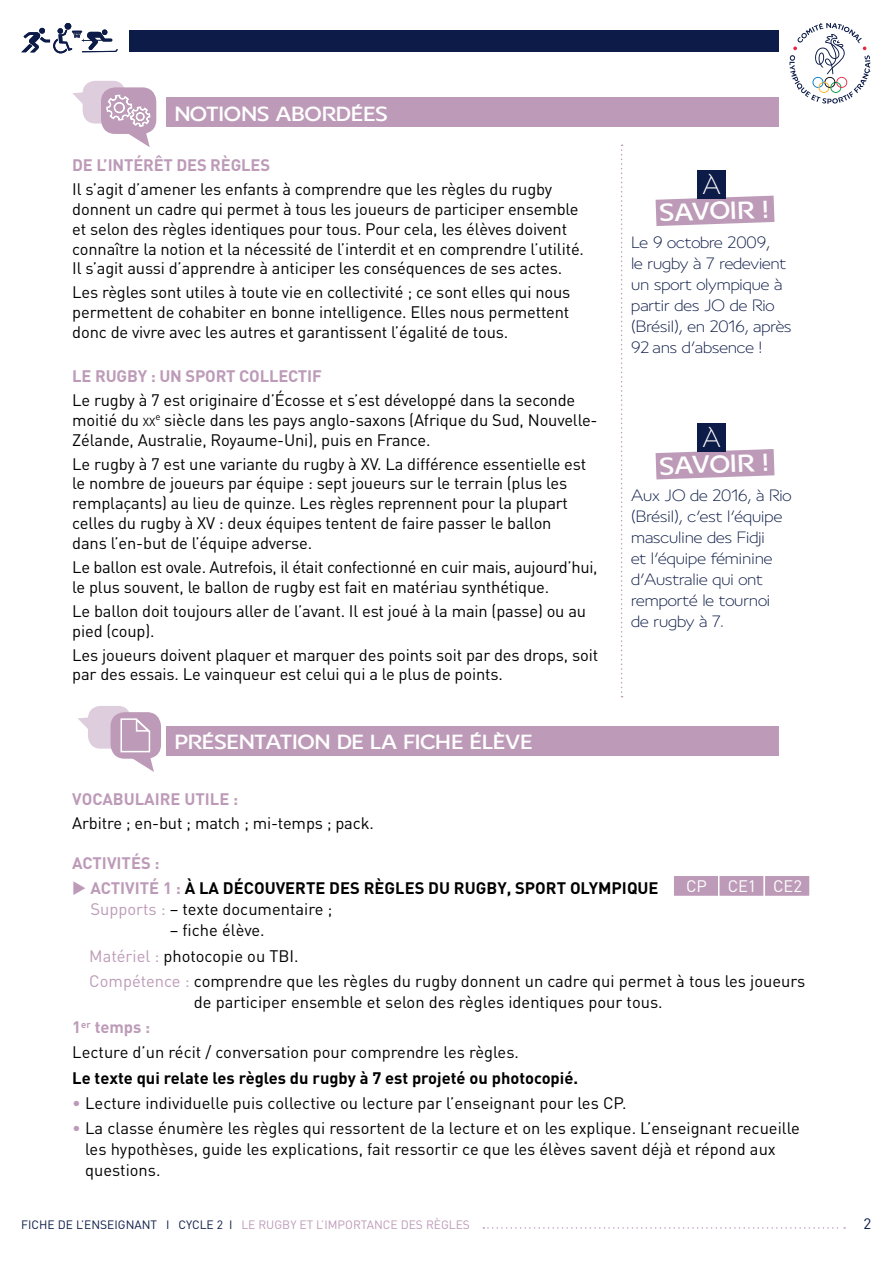
<style>
.page{position:relative;width:893px;height:1263px;background:#fff}
.page>*{position:absolute;margin:0;border:0;box-sizing:border-box;transform-origin:0 0}
.t1{font:500 27px "Franceolympique";color:#fff}
.t2{font:300 27px "Franceolympique";color:#fff}
.t3{font:500 22.5px "Franceolympique";letter-spacing:-.01em;color:#fff}
.t4{font:300 18px/21px "Franceolympique";color:#0c1b47}
.t5{font:16.5px/19.8px "DIN";letter-spacing:-.01em;color:#000}
.t6{font:700 16.5px/21px "DIN";color:#000}
.t7{font:700 16.5px "DIN";letter-spacing:-.01em;color:#bd9bb8}
.t8{font:16.5px "DIN";letter-spacing:-.01em;color:#fff}
.t9{font:15px "DIN";color:#0c1b47}
.t10{font:12px "DIN";color:#bd9bb8}
.s1{font-size:11.55px}
.s2{color:#bd9bb8}
.s3{font-weight:400;color:#bd9bb8}
.s4{font-weight:400}
.s5{font-weight:700;color:#bd9bb8}
.s6{color:#0c1b47}
</style>
<div class="page">
<div style="left:83px;top:81px;width:42px;height:43px;background:#ddcddd;border-radius:13px"></div>
<svg style="left:72px;top:92px;width:11px;height:19px"></svg>
<div style="left:166px;top:97px;width:612px;height:30px;background:#bd9bb8"></div>
<div style="left:101px;top:87px;width:55px;height:47px;background:#bd9bb8;border-radius:14px"></div>
<svg style="left:106px;top:95px;width:44px;height:52px"></svg>
<svg style="left:483px;top:1227px;width:362px;height:2px"></svg>
<div style="left:65px;top:23px;width:6px;height:7px;background:#0c1b47;border-radius:50%"></div>
<svg style="left:21px;top:28px;width:97px;height:25px"></svg>
<div style="left:130px;top:30px;width:649px;height:22px;background:#0c1b47"></div>
<svg style="left:789px;top:23px;width:81px;height:81px"></svg>
<svg style="left:621px;top:145px;width:2px;height:552px"></svg>
<svg style="left:656px;top:196px;width:118px;height:30px;background:#c2a4be"></svg>
<div style="left:697px;top:170px;width:29px;height:28px;background:#0c1b47"></div>
<svg style="left:656px;top:449px;width:118px;height:30px;background:#c4a5bf"></svg>
<div style="left:697px;top:423px;width:29px;height:29px;background:#0c1b47"></div>
<div style="left:166px;top:726px;width:612px;height:30px;background:#bd9bb8"></div>
<div style="left:88px;top:706px;width:43px;height:43px;background:#ddcddd;border-radius:13px"></div>
<svg style="left:78px;top:717px;width:10px;height:12px"></svg>
<div style="left:111px;top:712px;width:50px;height:47px;background:#bd9bb8;border-radius:14px"></div>
<svg style="left:120px;top:718px;width:34px;height:54px"></svg>
<div style="left:672px;top:874px;width:48px;height:23px;background:#bd9bb8;border:2px solid #fff"></div>
<div style="left:718px;top:874px;width:47px;height:23px;background:#bd9bb8;border:2px solid #fff"></div>
<div style="left:764px;top:874px;width:47px;height:23px;background:#bd9bb8;border:2px solid #fff"></div>
<h2 class="t3" style="left:174px;top:100px;width:215px">NOTIONS ABORDÉES</h2>
<p class="t7" style="left:72px;top:154px;width:199px">DE L’INTÉRÊT DES RÈGLES</p>
<p class="t5" style="left:72px;top:179px;width:513px">Il s’agit d’amener les enfants à comprendre que les règles du rugby donnent un cadre qui permet à tous les joueurs de participer ensemble et selon des règles identiques pour tous. Pour cela, les élèves doivent connaître la notion et la nécessité de l’interdit et en comprendre l’utilité.<br>Il s’agit aussi d’apprendre à anticiper les conséquences de ses actes.</p>
<p class="t5" style="left:72px;top:282px;width:500px;text-align:justify">Les règles sont utiles à toute vie en collectivité ; ce sont elles qui nous permettent de cohabiter en bonne intelligence. Elles nous permettent donc de vivre avec les autres et garantissent l’égalité de tous.</p>
<p class="t7" style="left:72px;top:365px;width:251px">LE RUGBY : UN SPORT COLLECTIF</p>
<p class="t5" style="left:72px;top:390px;width:527px">Le rugby à 7 est originaire d’Écosse et s’est développé dans la seconde moitié du <span class="s1">xx</span><sup>e</sup> siècle dans les pays anglo-saxons (Afrique du Sud, Nouvelle-<br>Zélande, Australie, Royaume-Uni), puis en France.</p>
<p class="t5" style="left:72px;top:453px;width:515px">Le rugby à 7 est une variante du rugby à XV. La différence essentielle est le nombre de joueurs par équipe : sept joueurs sur le terrain (plus les remplaçants) au lieu de quinze. Les règles reprennent pour la plupart celles du rugby à XV : deux équipes tentent de faire passer le ballon dans l’en-but de l’équipe adverse.</p>
<p class="t5" style="left:72px;top:557px;width:527px">Le ballon est ovale. Autrefois, il était confectionné en cuir mais, aujourd’hui, le plus souvent, le ballon de rugby est fait en matériau synthétique.</p>
<p class="t5" style="left:72px;top:600px;width:515px">Le ballon doit toujours aller de l’avant. Il est joué à la main (passe) ou au pied (coup).</p>
<p class="t5" style="left:72px;top:644px;width:527px">Les joueurs doivent plaquer et marquer des points soit par des drops, soit par des essais. Le vainqueur est celui qui a le plus de points.</p>
<h2 class="t3" style="left:174px;top:728px;width:360px">PRÉSENTATION DE LA FICHE ÉLÈVE</h2>
<h1 class="t2" style="left:702px;top:169px;width:20px">À</h1>
<h1 class="t1" style="left:659px;top:197px;width:111px;rotate:-2deg">SAVOIR !</h1>
<p class="t4" style="left:631px;top:231px;width:162px">Le 9 octobre 2009,<br>le rugby à 7 redevient un sport olympique à partir des JO de Rio (Brésil), en 2016, après<br>92 ans d’absence !</p>
<h1 class="t2" style="left:702px;top:423px;width:20px">À</h1>
<h1 class="t1" style="left:659px;top:450px;width:111px;rotate:-2deg">SAVOIR !</h1>
<p class="t4" style="left:631px;top:484px;width:162px">Aux JO de 2016, à Rio (Brésil), c’est l’équipe masculine des Fidji<br>et l’équipe féminine d’Australie qui ont remporté le tournoi de rugby à 7.</p>
<p class="t7" style="left:72px;top:789px;width:168px">VOCABULAIRE UTILE :</p>
<p class="t5" style="left:72px;top:813px;width:303px">Arbitre ; en-but ; match ; mi-temps ; pack.</p>
<p class="t7" style="left:72px;top:852px;width:89px">ACTIVITÉS :</p>
<p class="t6" style="left:90px;top:877px;width:570px;text-indent:-18px"><span class="s2">◆ ACTIVITÉ 1 :</span> À LA DÉCOUVERTE DES RÈGLES DU RUGBY, SPORT OLYMPIQUE<br><span class="s3">Supports :</span> <span class="s4">– texte documentaire ;</span></p>
<p class="t5" style="left:89px;top:917px;width:718px;line-height:25.2px;text-indent:81px">– fiche élève.<br><span class="s2">Matériel :</span> photocopie ou TBI.<br><span class="s2">Compétence :</span> comprendre que les règles du rugby donnent un cadre qui permet à tous les joueurs</p>
<p class="t5" style="left:194px;top:992px;width:470px">de participer ensemble et selon des règles identiques pour tous.</p>
<p class="t5" style="left:72px;top:1014px;width:448px;line-height:25.2px"><span class="s5">1</span><sup>er</sup> <span class="s5">temps :<br></span>Lecture d’un récit / conversation pour comprendre les règles.</p>
<p class="t6" style="left:72px;top:1066px;width:507px">Le texte qui relate les règles du rugby à 7 est projeté ou photocopié.</p>
<p class="t5" style="left:72px;top:1093px;width:556px"><span class="s2">•</span> Lecture individuelle puis collective ou lecture par l’enseignant pour les CP.</p>
<p class="t5" style="left:85px;top:1117px;width:716px;line-height:21px;text-indent:-13px"><span class="s2">•</span> La classe énumère les règles qui ressortent de la lecture et on les explique. L’enseignant recueille les hypothèses, guide les explications, fait ressortir ce que les élèves savent déjà et répond aux questions.</p>
<p class="t8" style="left:686px;top:875px;width:22px">CP</p>
<p class="t8" style="left:728px;top:875px;width:76px">CE1 CE2</p>
<p class="t10" style="left:21px;top:1217px;width:450px"><span class="s6">FICHE DE L’ENSEIGNANT I CYCLE 2 I</span> LE RUGBY ET L’IMPORTANCE DES RÈGLES</p>
<p class="t9" style="left:863px;top:1214px;width:9px">2</p>
</div>
